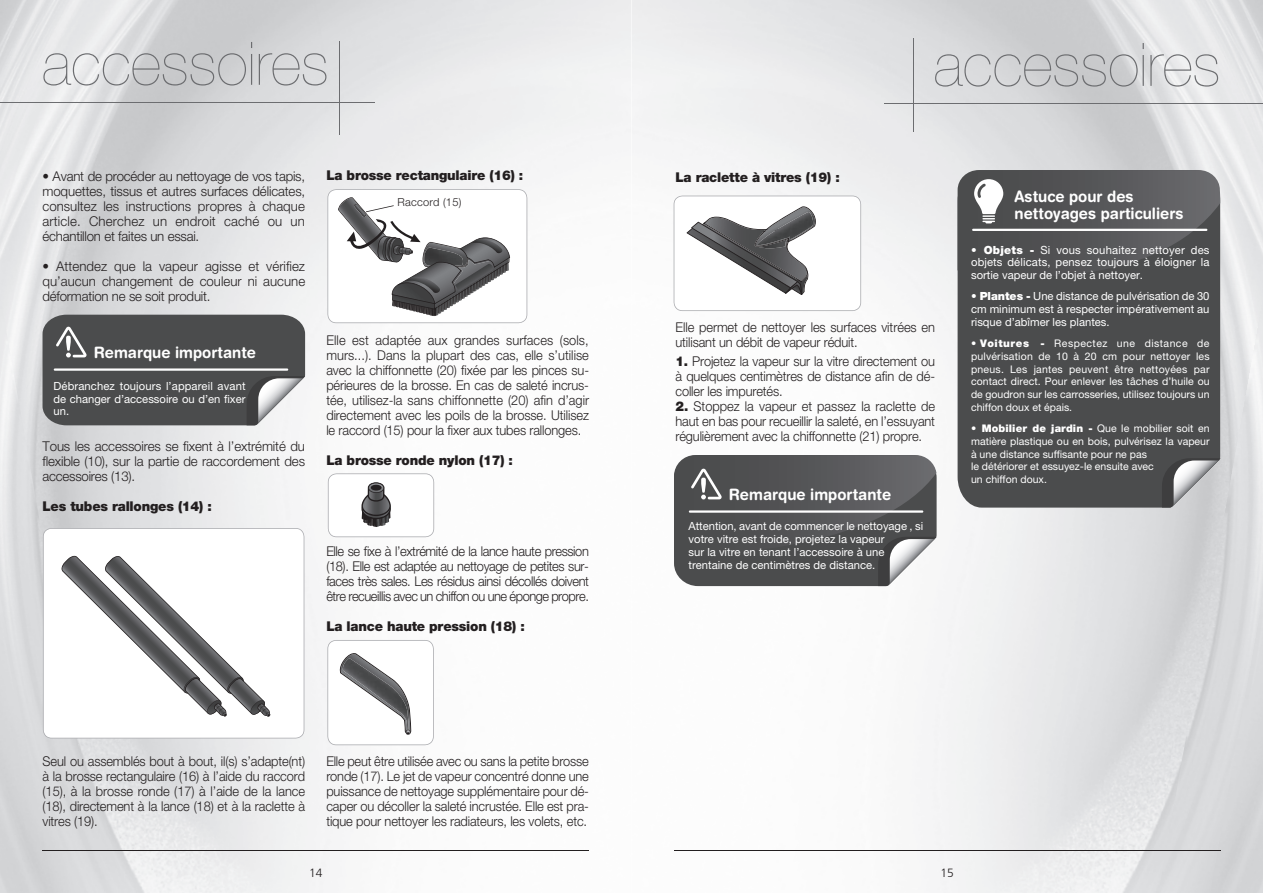
<style>
.page{position:relative;width:1263px;height:893px;background:#fff}
.page>*{position:absolute;margin:0;border:0;box-sizing:border-box;transform-origin:0 0}
.t1{font:200 60px "Helvetica Neue";color:#6c6d70}
.t2{font:700 15.75px/16.5px "Helvetica Rounded";color:#fff;scale:.95 1}
.t3{font:300 13.5px/15px "Helvetica Neue";letter-spacing:-.01em;color:#231f20;text-align:justify;scale:.95 1}
.t4{font:300 13.5px/15px "Helvetica Neue";letter-spacing:-.01em;color:#231f20;text-align:justify}
.t5{font:900 13.5px "Helvetica Neue";letter-spacing:-.015em;color:#231f20}
.t6{font:300 12px "Frutiger";color:#231f20}
.t7{font:11.25px/12.8px "Helvetica Neue";color:#fff;text-align:justify}
.t8{font:300 11.1px "Helvetica Neue";letter-spacing:.02em;color:#231f20}
.t9{font:10.5px/12.8px "Helvetica Neue";color:#fff;text-align:justify}
.s1{font-weight:900}
</style>
<div class="page">
<img style="left:0;top:296px;width:105px;height:298px">
<div style="left:420px;top:152px;width:211px;height:53px;background:#f5f5f6"></div>
<img style="left:527px;top:205px;width:1px;height:94px">
<img style="left:294px;top:458px;width:135px;height:208px">
<div style="left:0;top:594px;width:53px;height:299px;background:#d7d8da"></div>
<img style="left:333px;top:887px;width:36px;height:6px">
<img style="left:1220px;top:296px;width:43px;height:299px">
<img style="left:861px;top:246px;width:42px;height:209px">
<img style="left:632px;top:205px;width:42px;height:99px">
<div style="left:1210px;top:595px;width:53px;height:298px;background:#d7d8da"></div>
<hr style="left:43px;top:850px;width:546px;height:1px;background:#231f20">
<hr style="left:674px;top:850px;width:546px;height:1px;background:#231f20">
<hr style="left:0;top:102px;width:374px;height:1px;background:#6c6d70">
<hr style="left:339px;top:42px;width:1px;height:93px;background:#6c6d70">
<hr style="left:884px;top:103px;width:379px;height:1px;background:#6c6d70">
<hr style="left:913px;top:38px;width:1px;height:94px;background:#6c6d70">
<svg style="left:43px;top:528px;width:261px;height:210px"></svg>
<svg style="left:328px;top:473px;width:106px;height:64px"></svg>
<svg style="left:327px;top:640px;width:107px;height:105px"></svg>
<svg style="left:674px;top:196px;width:187px;height:115px"></svg>
<div style="left:957px;top:291px;width:263px;height:217px;background:#4b4c4d"></div>
<svg style="left:1162px;top:458px;width:58px;height:49px;background:#a5a6a7"></svg>
<svg style="left:957px;top:170px;width:263px;height:121px;background:#5b5b5d"></svg>
<svg style="left:43px;top:315px;width:262px;height:110px;background:#58595a"></svg>
<hr style="left:54px;top:368px;width:234px;height:3px;background:#fff">
<svg style="left:674px;top:455px;width:262px;height:131px;background:#5c5d5e"></svg>
<hr style="left:689px;top:510px;width:234px;height:3px;background:#fff">
<svg style="left:327px;top:189px;width:200px;height:134px"></svg>
<h1 class="t1" style="left:42px;top:29px;width:288px">accessoires</h1>
<p class="t4" style="left:43px;top:168px;width:264px">• Avant de procéder au nettoyage de vos tapis, moquettes, tissus et autres surfaces délicates, consultez les instructions propres à chaque article. Cherchez un endroit caché ou un échantillon et faites un essai.</p>
<p class="t4" style="left:43px;top:258px;width:264px">• Attendez que la vapeur agisse et vérifiez qu’aucun changement de couleur ni aucune déformation ne se soit produit.</p>
<p class="t2" style="left:94px;top:344px;width:172px">Remarque importante</p>
<p class="t7" style="left:54px;top:379px;width:194px">Débranchez toujours l’appareil avant de changer d’accessoire ou d’en fixer un.</p>
<p class="t4" style="left:43px;top:438px;width:264px">Tous les accessoires se fixent à l’extrémité du flexible (10), sur la partie de raccordement des accessoires (13).</p>
<p class="t5" style="left:43px;top:498px;width:171px">Les tubes rallonges (14) :</p>
<p class="t5" style="left:326px;top:168px;width:198px">La brosse rectangulaire (16) :</p>
<p class="t8" style="left:398px;top:196px;width:65px">Raccord (15)</p>
<p class="t3" style="left:326px;top:333px;width:278px">Elle est adaptée aux grandes surfaces (sols, murs...). Dans la plupart des cas, elle s’utilise avec la chiffonnette (20) fixée par les pinces su&shy;périeures de la brosse. En cas de saleté incrus&shy;tée, utilisez-la sans chiffonnette (20) afin d’agir directement avec les poils de la brosse. Utilisez le raccord (15) pour la fixer aux tubes rallonges.</p>
<p class="t5" style="left:326px;top:453px;width:188px">La brosse ronde nylon (17) :</p>
<p class="t3" style="left:326px;top:543px;width:278px">Elle se fixe à l’extrémité de la lance haute pression (18). Elle est adaptée au nettoyage de petites sur&shy;faces très sales. Les résidus ainsi décollés doivent être recueillis avec un chiffon ou une éponge propre.</p>
<p class="t5" style="left:326px;top:618px;width:200px">La lance haute pression (18) :</p>
<p class="t3" style="left:43px;top:753px;width:278px">Seul ou assemblés bout à bout, il(s) s’adapte(nt) à la brosse rectangulaire (16) à l’aide du raccord (15), à la brosse ronde (17) à l’aide de la lance (18), directement à la lance (18) et à la raclette à vitres (19).</p>
<p class="t3" style="left:326px;top:753px;width:278px">Elle peut être utilisée avec ou sans la petite brosse ronde (17). Le jet de vapeur concentré donne une puissance de nettoyage supplémentaire pour dé&shy;caper ou décoller la saleté incrustée. Elle est pra&shy;tique pour nettoyer les radiateurs, les volets, etc.</p>
<p class="t5" style="left:675px;top:169px;width:166px">La raclette à vitres (19) :</p>
<h1 class="t1" style="left:934px;top:30px;width:288px">accessoires</h1>
<p class="t2" style="left:1015px;top:188px;width:179px">Astuce pour des nettoyages particuliers</p>
<p class="t3" style="left:675px;top:319px;width:275px">Elle permet de nettoyer les surfaces vitrées en utilisant un débit de vapeur réduit.</p>
<p class="t3" style="left:675px;top:354px;width:275px"><span class="s1">1.</span> Projetez la vapeur sur la vitre directement ou à quelques centimètres de distance afin de dé&shy;coller les impuretés.</p>
<p class="t3" style="left:675px;top:399px;width:275px"><span class="s1">2.</span> Stoppez la vapeur et passez la raclette de haut en bas pour recueillir la saleté, en l’essuyant régulièrement avec la chiffonnette (21) propre.</p>
<p class="t2" style="left:729px;top:486px;width:172px">Remarque importante</p>
<p class="t7" style="left:689px;top:520px;width:236px;text-align:left">Attention, avant de commencer le nettoyage , si votre vitre est froide, projetez la vapeur<br>sur la vitre en tenant l’accessoire à une trentaine de centimètres de distance.</p>
<p class="t7" style="left:971px;top:243px;width:240px"><span class="s1">• Objets -</span> Si vous souhaitez nettoyer des objets délicats, pensez toujours à éloigner la sortie vapeur de l’objet à nettoyer.</p>
<p class="t7" style="left:971px;top:290px;width:240px"><span class="s1">• Plantes -</span> Une distance de pulvérisation de 30 cm minimum est à respecter impérativement au risque d’abîmer les plantes.</p>
<p class="t9" style="left:971px;top:337px;width:240px"><span class="s1">• Voitures -</span> Respectez une distance de pulvérisation de 10 à 20 cm pour nettoyer les pneus. Les jantes peuvent être nettoyées par contact direct. Pour enlever les tâches d’huile ou de goudron sur les carrosseries, utilisez toujours un chiffon doux et épais.</p>
<p class="t9" style="left:971px;top:422px;width:240px;text-align:left"><span class="s1">• Mobilier de jardin -</span> Que le mobilier soit en matière plastique ou en bois, pulvérisez la vapeur à une distance suffisante pour ne pas<br>le détériorer et essuyez-le ensuite avec<br>un chiffon doux.</p>
<p class="t6" style="left:309px;top:866px;width:15px">14</p>
<p class="t6" style="left:941px;top:866px;width:15px">15</p>
</div>
